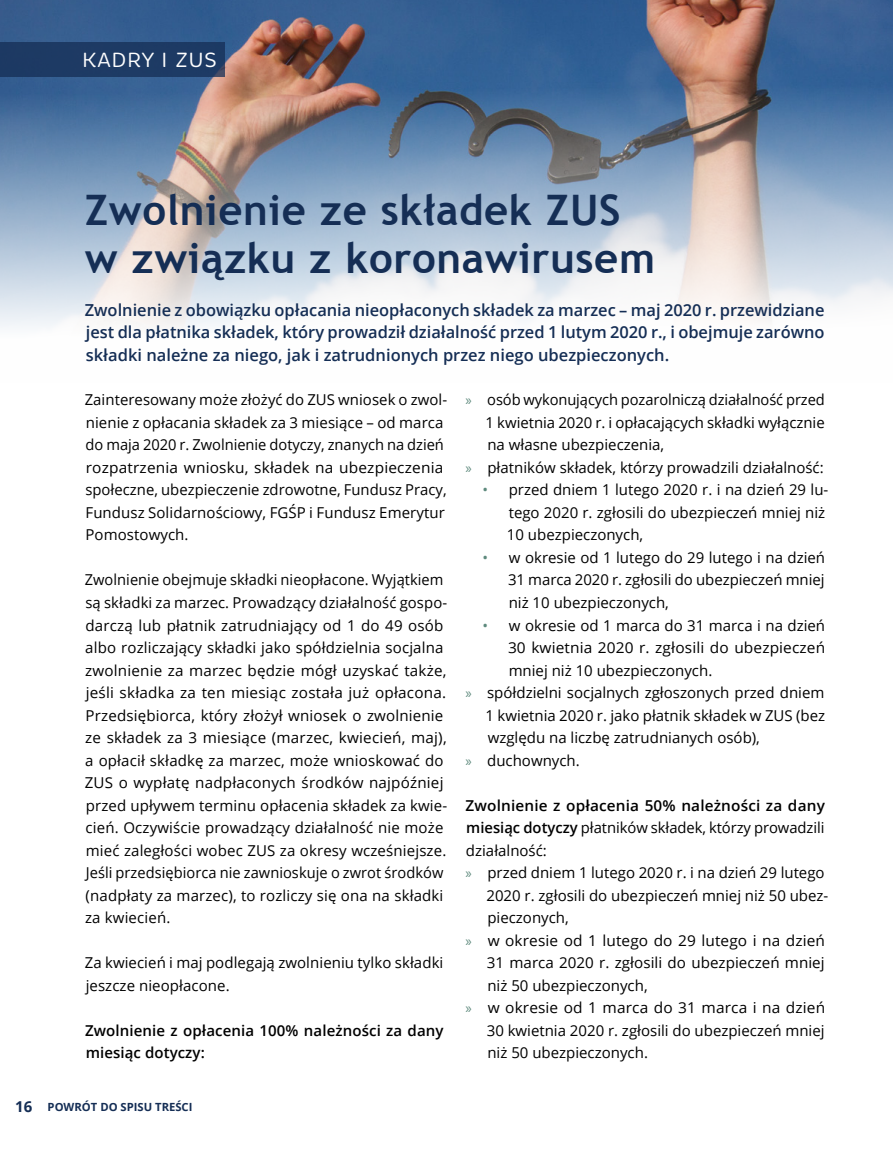
<style>
.page{position:relative;width:893px;height:1149px;background:#fff}
.page>*{position:absolute;margin:0;border:0;box-sizing:border-box;transform-origin:0 0}
.t1{font:700 42px/48px "Trebuchet MS";letter-spacing:.015em;color:#152e55}
.t2{font:21px "Brevia";letter-spacing:.025em;color:#fff}
.t3{font:600 16.5px/22.5px "Open Sans";color:#152e55;text-align:justify}
.t4{font:15px/22.5px "Open Sans";letter-spacing:.005em;color:#000}
.t5{font:600 15px/22.5px "Open Sans";letter-spacing:.005em;color:#000}
.t6{font:700 11.25px "Open Sans";color:#152e55}
.s1{font-size:15px}
.s2{font-family:"Myriad Pro";color:#5e8a7d}
.s3{color:#5e8a7d}
.s4{font-weight:600}
</style>
<div class="page">
<img style="left:0;top:0;width:893px;height:328px">
<div style="left:0;top:42px;width:225px;height:34px;background:#1d3a64"></div>
<h2 class="t2" style="left:82px;top:47px;width:136px">KADRY I ZUS</h2>
<h1 class="t1" style="left:85px;top:186px;width:572px">Zwolnienie ze składek ZUS w związku z koronawirusem</h1>
<p class="t3" style="left:85px;top:298px;width:741px">Zwolnienie z obowiązku opłacania nieopłaconych składek za marzec – maj 2020 r. przewidziane jest dla płatnika składek, który prowadził działalność przed 1 lutym 2020 r., i obejmuje zarówno składki należne za niego, jak i zatrudnionych przez niego ubezpieczonych.</p>
<p class="t4" style="left:85px;top:388px;width:364px">Zainteresowany może złożyć do ZUS wniosek o zwol&shy;nienie z opłacania składek za 3 miesiące – od marca do maja 2020 r. Zwolnienie dotyczy, znanych na dzień rozpatrzenia wniosku, składek na ubezpieczenia społeczne, ubezpieczenie zdrowotne, Fundusz Pracy, Fundusz Solidarnościowy, FGŚP i Fundusz Emerytur Pomostowych.</p>
<p class="t4" style="left:85px;top:568px;width:364px">Zwolnienie obejmuje składki nieopłacone. Wyjątkiem są składki za marzec. Prowadzący działalność gospo&shy;darczą lub płatnik zatrudniający od 1 do 49 osób albo rozliczający składki jako spółdzielnia socjalna zwolnienie za marzec będzie mógł uzyskać także, jeśli składka za ten miesiąc została już opłacona.<br>Przedsiębiorca, który złożył wniosek o zwolnienie ze składek za 3 miesiące (marzec, kwiecień, maj), a opłacił składkę za marzec, może wnioskować do ZUS o wypłatę nadpłaconych środków najpóźniej przed upływem terminu opłacenia składek za kwie&shy;cień. Oczywiście prowadzący działalność nie może mieć zaległości wobec ZUS za okresy wcześniejsze.<br>Jeśli przedsiębiorca nie zawnioskuje o zwrot środków (nadpłaty za marzec), to rozliczy się ona na składki za kwiecień.</p>
<p class="t4" style="left:85px;top:950px;width:360px">Za kwiecień i maj podlegają zwolnieniu tylko składki jeszcze nieopłacone.</p>
<p class="t5" style="left:85px;top:1018px;width:360px">Zwolnienie z opłacenia 100% należności za dany miesiąc dotyczy:</p>
<p class="t6" style="left:15px;top:1098px;width:179px"><span class="s1">16</span> POWRÓT DO SPISU TREŚCI</p>
<p class="t4" style="left:466px;top:388px;width:361px"><span class="s2">»</span> osób wykonujących pozarolniczą działalność przed</p>
<p class="t4" style="left:486px;top:410px;width:341px">1 kwietnia 2020 r. i opłacających składki wyłącznie</p>
<p class="t4" style="left:487px;top:433px;width:178px">na własne ubezpieczenia,</p>
<p class="t4" style="left:466px;top:455px;width:360px"><span class="s2">»</span> płatników składek, którzy prowadzili działalność:</p>
<p class="t4" style="left:507px;top:478px;width:323px;text-indent:-24px"><span class="s3">•</span> przed dniem 1 lutego 2020 r. i na dzień 29 lu&shy;tego 2020 r. zgłosili do ubezpieczeń mniej niż<br>10 ubezpieczonych,</p>
<p class="t4" style="left:508px;top:545px;width:319px;text-align:justify;text-indent:-25px"><span class="s3">•</span> w okresie od 1 lutego do 29 lutego i na dzień 31 marca 2020 r. zgłosili do ubezpieczeń mniej niż 10 ubezpieczonych,</p>
<p class="t4" style="left:482px;top:613px;width:344px"><span class="s3">•</span> w okresie od 1 marca do 31 marca i na dzień</p>
<p class="t4" style="left:508px;top:635px;width:319px">30 kwietnia 2020 r. zgłosili do ubezpieczeń</p>
<p class="t4" style="left:509px;top:658px;width:205px">mniej niż 10 ubezpieczonych.</p>
<p class="t4" style="left:466px;top:680px;width:360px"><span class="s2">»</span> spółdzielni socjalnych zgłoszonych przed dniem</p>
<p class="t4" style="left:486px;top:703px;width:341px">1 kwietnia 2020 r. jako płatnik składek w ZUS (bez</p>
<p class="t4" style="left:488px;top:725px;width:274px">względu na liczbę zatrudnianych osób),</p>
<p class="t4" style="left:466px;top:748px;width:116px"><span class="s2">»</span> duchownych.</p>
<p class="t5" style="left:465px;top:793px;width:361px">Zwolnienie z opłacenia 50% należności za dany</p>
<p class="t4" style="left:466px;top:815px;width:360px"><span class="s4">miesiąc dotyczy</span> płatników składek, którzy prowadzili</p>
<p class="t4" style="left:466px;top:838px;width:82px">działalność:</p>
<p class="t4" style="left:466px;top:860px;width:361px"><span class="s2">»</span> przed dniem 1 lutego 2020 r. i na dzień 29 lutego</p>
<p class="t4" style="left:486px;top:883px;width:343px">2020 r. zgłosili do ubezpieczeń mniej niż 50 ubez-</p>
<p class="t4" style="left:487px;top:905px;width:83px">pieczonych,</p>
<p class="t4" style="left:466px;top:928px;width:361px"><span class="s2">»</span> w okresie od 1 lutego do 29 lutego i na dzień</p>
<p class="t4" style="left:487px;top:950px;width:339px">31 marca 2020 r. zgłosili do ubezpieczeń mniej</p>
<p class="t4" style="left:487px;top:973px;width:162px">niż 50 ubezpieczonych,</p>
<p class="t4" style="left:466px;top:995px;width:361px"><span class="s2">»</span> w okresie od 1 marca do 31 marca i na dzień</p>
<p class="t4" style="left:487px;top:1018px;width:339px">30 kwietnia 2020 r. zgłosili do ubezpieczeń mniej</p>
<p class="t4" style="left:487px;top:1040px;width:162px">niż 50 ubezpieczonych.</p>
</div>
